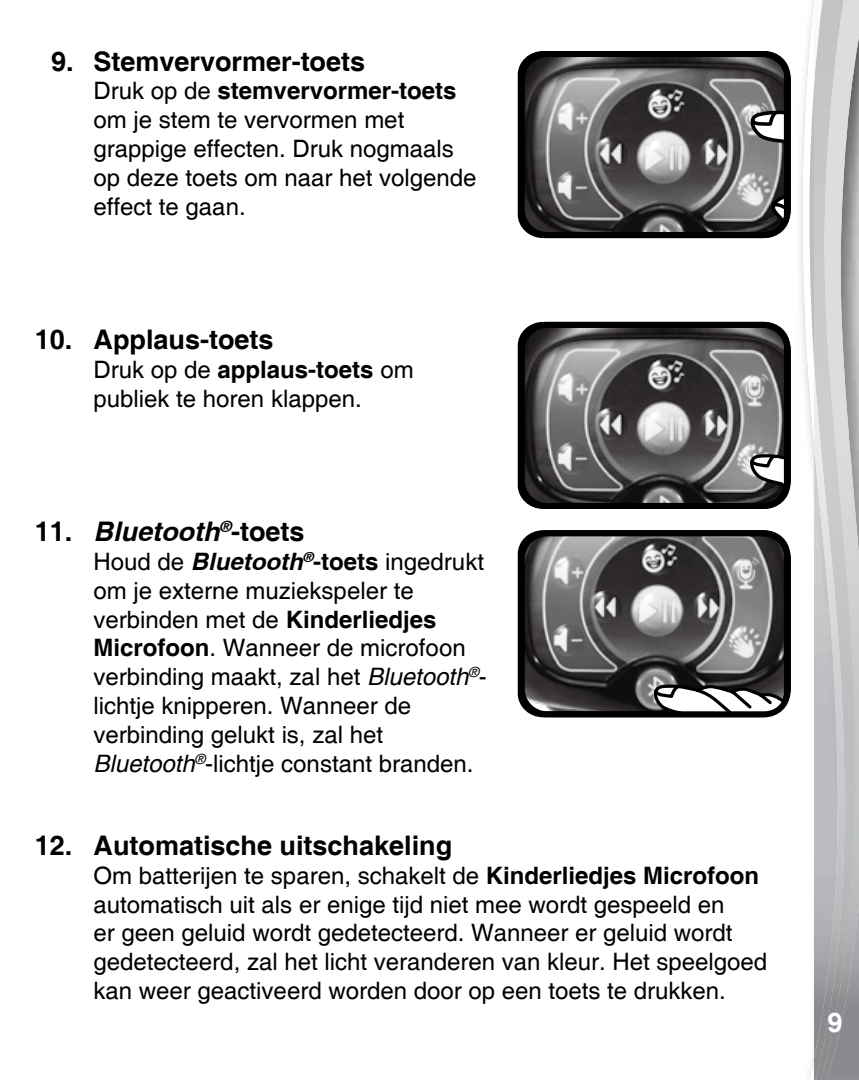
<style>
.page{position:relative;width:859px;height:1080px;background:#fff}
.page>*{position:absolute;margin:0;border:0;box-sizing:border-box;transform-origin:0 0}
.t1{font:700 27px "Helvetica";color:#000}
.t2{font:italic 700 27px "Helvetica";color:#000}
.t3{font:700 27px "Helvetica";color:#fff}
.t4{font:24px/28.8px "Helvetica";color:#000}
.s1{font-weight:700}
.s2{font-style:normal}
.s3{font-weight:700;font-style:italic}
.s4{font-style:italic}
</style>
<div class="page">
<svg style="left:802px;top:0;width:12px;height:1080px"></svg>
<img style="left:857px;top:0;width:2px;height:1080px">
<img style="left:847px;top:0;width:10px;height:1080px">
<img style="left:814px;top:0;width:33px;height:1080px">
<img style="left:525px;top:58px;width:258px;height:173px">
<svg style="left:747px;top:104px;width:36px;height:127px;background:#868586"></svg>
<div style="left:518px;top:51px;width:272px;height:187px;border:6px solid #000;border-radius:22px"></div>
<img style="left:525px;top:329px;width:258px;height:173px">
<svg style="left:747px;top:451px;width:36px;height:51px"></svg>
<div style="left:518px;top:322px;width:272px;height:187px;border:6px solid #000;border-radius:22px"></div>
<img style="left:525px;top:537px;width:258px;height:173px">
<svg style="left:651px;top:681px;width:132px;height:29px"></svg>
<div style="left:518px;top:530px;width:272px;height:187px;border:6px solid #000;border-radius:22px"></div>
<p class="t1" style="left:51px;top:45px;width:316px">9. Stemvervormer-toets</p>
<p class="t4" style="left:94px;top:78px;width:384px">Druk op de <span class="s1">stemvervormer-toets </span>om je stem te vervormen met grappige effecten. Druk nogmaals op deze toets om naar het volgende effect te gaan.</p>
<p class="t1" style="left:35px;top:323px;width:39px">10.</p>
<p class="t1" style="left:94px;top:323px;width:182px">Applaus-toets</p>
<p class="t4" style="left:94px;top:356px;width:322px">Druk op de <span class="s1">applaus-toets</span> om publiek te horen klappen.</p>
<p class="t1" style="left:35px;top:515px;width:39px">11.</p>
<p class="t2" style="left:94px;top:515px;width:213px">Bluetooth<sup>®</sup><span class="s2">-toets</span></p>
<p class="t4" style="left:94px;top:548px;width:395px">Houd de <span class="s3">Bluetooth</span><sup>®</sup><span class="s1">-toets</span> ingedrukt om je externe muziekspeler te verbinden met de <span class="s1">Kinderliedjes Microfoon</span>. Wanneer de microfoon verbinding maakt, zal het <span class="s4">Bluetooth</span><sup>®</sup>- lichtje knipperen. Wanneer de verbinding gelukt is, zal het <span class="s4">Bluetooth</span><sup>®</sup>-lichtje constant branden.</p>
<p class="t1" style="left:35px;top:829px;width:39px">12.</p>
<p class="t1" style="left:94px;top:829px;width:360px">Automatische uitschakeling</p>
<p class="t4" style="left:94px;top:862px;width:675px">Om batterijen te sparen, schakelt de <span class="s1">Kinderliedjes Microfoon </span>automatisch uit als er enige tijd niet mee wordt gespeeld en<br>er geen geluid wordt gedetecteerd. Wanneer er geluid wordt gedetecteerd, zal het licht veranderen van kleur. Het speelgoed kan weer geactiveerd worden door op een toets te drukken.</p>
<p class="t3" style="left:827px;top:1006px;width:17px">9</p>
</div>
